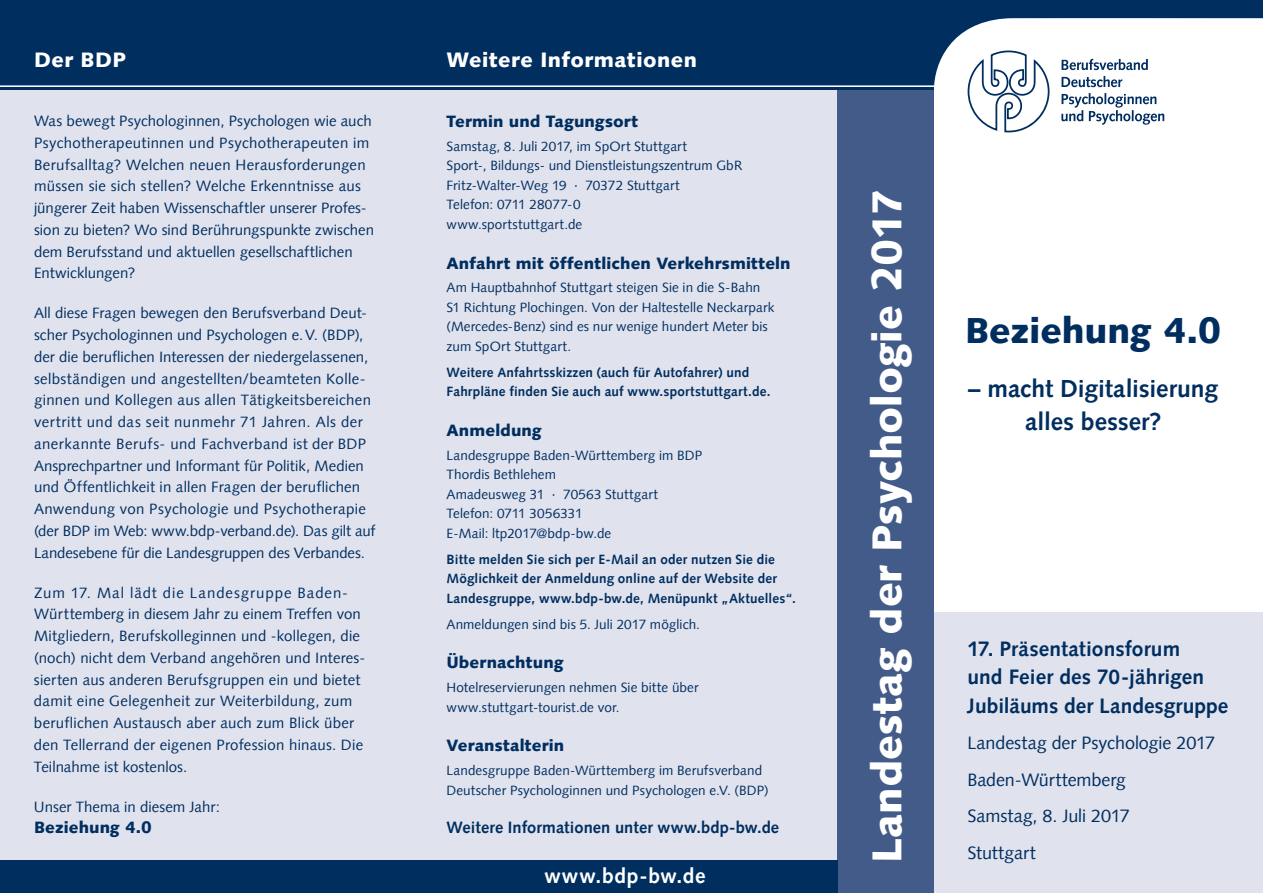
<style>
.page{position:relative;width:1263px;height:893px;background:#fff}
.page>*{position:absolute;margin:0;border:0;box-sizing:border-box;transform-origin:0 0}
.t1{font:900 42px "Syntax LT";color:#fff}
.t2{font:900 36.3px "Syntax LT";color:#002e5f}
.t3{font:700 24.75px/33px "Syntax LT";letter-spacing:-.005em;color:#002e5f;text-align:center}
.t4{font:700 21px/28.5px "Syntax LT";color:#002e5f}
.t5{font:900 21px "Syntax LT";letter-spacing:.025em;color:#fff}
.t6{font:700 21px "Syntax LT";letter-spacing:.035em;color:#fff}
.t7{font:18px/36.5px "Syntax LT";letter-spacing:-.005em;color:#002e5f}
.t8{font:900 16.5px "Syntax LT";letter-spacing:.01em;color:#002e5f}
.t9{font:700 16.5px "Syntax LT";letter-spacing:.005em;color:#002e5f}
.t10{font:15px/21.8px "Syntax LT";letter-spacing:.01em;color:#002e5f}
.t11{font:13.5px/19.5px "Syntax LT";letter-spacing:.005em;color:#002e5f}
.t12{font:700 13.5px/19.5px "Syntax LT";letter-spacing:.01em;color:#002e5f}
</style>
<div class="page">
<div style="left:0;top:88px;width:900px;height:805px;background:#e0e2ee"></div>
<div style="left:903px;top:612px;width:360px;height:281px;background:#e0e2ee"></div>
<div style="left:838px;top:88px;width:96px;height:805px;background:#425b89"></div>
<hr style="left:0;top:88px;width:934px;height:2px;background:#002e5f">
<div style="left:0;top:860px;width:838px;height:33px;background:#002e5f"></div>
<svg style="left:0;top:0;width:1263px;height:85px;fill:#002e5f"></svg>
<svg style="left:1061px;top:76px;width:61px;height:11px"></svg>
<svg style="left:967px;top:51px;width:82px;height:81px"></svg>
<svg style="left:1061px;top:59px;width:87px;height:11px"></svg>
<svg style="left:1061px;top:93px;width:103px;height:32px"></svg>
<h3 class="t5" style="left:34px;top:47px;width:93px">Der BDP</h3>
<h3 class="t5" style="left:446px;top:47px;width:252px">Weitere Informationen</h3>
<p class="t10" style="left:34px;top:110px;width:342px">Was bewegt Psychologinnen, Psychologen wie auch Psychotherapeutinnen und Psychotherapeuten im Berufsalltag? Welchen neuen Herausforderungen müssen sie sich stellen? Welche Erkenntnisse aus jüngerer Zeit haben Wissenschaftler unserer Profes&shy;sion zu bieten? Wo sind Berührungspunkte zwischen dem Berufsstand und aktuellen gesellschaftlichen Entwicklungen?</p>
<p class="t10" style="left:34px;top:302px;width:343px">All diese Fragen bewegen den Berufsverband Deut&shy;scher Psychologinnen und Psychologen e.V. (BDP), der die beruflichen Interessen der niedergelassenen, selbständigen und angestellten/beamteten Kolle&shy;ginnen und Kollegen aus allen Tätigkeitsbereichen vertritt und das seit nunmehr 71 Jahren. Als der anerkannte Berufs- und Fachverband ist der BDP Ansprechpartner und Informant für Politik, Medien und Öffentlichkeit in allen Fragen der beruflichen Anwendung von Psychologie und Psychotherapie (der BDP im Web: www.bdp-verband.de). Das gilt auf Landesebene für die Landesgruppen des Verbandes.</p>
<p class="t10" style="left:34px;top:582px;width:333px">Zum 17. Mal lädt die Landesgruppe Baden-Württemberg in diesem Jahr zu einem Treffen von Mitgliedern, Berufskolleginnen und -kollegen, die (noch) nicht dem Verband angehören und Interes&shy;sierten aus anderen Berufsgruppen ein und bietet damit eine Gelegenheit zur Weiterbildung, zum beruflichen Austausch aber auch zum Blick über den Tellerrand der eigenen Profession hinaus. Die Teilnahme ist kostenlos.</p>
<p class="t10" style="left:34px;top:796px;width:187px">Unser Thema in diesem Jahr:</p>
<p class="t8" style="left:34px;top:818px;width:119px">Beziehung 4.0</p>
<p class="t8" style="left:446px;top:112px;width:193px">Termin und Tagungsort</p>
<p class="t11" style="left:446px;top:137px;width:297px">Samstag, 8. Juli 2017, im SpOrt Stuttgart<br>Sport-, Bildungs- und Dienstleistungszentrum GbR Fritz-Walter-Weg 19 · 70372 Stuttgart<br>Telefon: 0711 28077-0<br>www.sportstuttgart.de</p>
<p class="t8" style="left:446px;top:253px;width:346px">Anfahrt mit öffentlichen Verkehrsmitteln</p>
<p class="t11" style="left:446px;top:278px;width:329px">Am Hauptbahnhof Stuttgart steigen Sie in die S-Bahn S1 Richtung Plochingen. Von der Haltestelle Neckarpark (Mercedes-Benz) sind es nur wenige hundert Meter bis zum SpOrt Stuttgart.</p>
<p class="t12" style="left:446px;top:362px;width:325px">Weitere Anfahrtsskizzen (auch für Autofahrer) und<br>Fahrpläne finden Sie auch auf www.sportstuttgart.de.</p>
<p class="t8" style="left:446px;top:421px;width:97px">Anmeldung</p>
<p class="t11" style="left:446px;top:445px;width:257px">Landesgruppe Baden-Württemberg im BDP<br>Thordis Bethlehem<br>Amadeusweg 31 · 70563 Stuttgart<br>Telefon: 0711 3056331<br>E-Mail: ltp2017@bdp-bw.de</p>
<p class="t12" style="left:446px;top:549px;width:351px">Bitte melden Sie sich per E-Mail an oder nutzen Sie die<br>Möglichkeit der Anmeldung online auf der Website der<br>Landesgruppe, www.bdp-bw.de, Menüpunkt „Aktuelles“.</p>
<p class="t11" style="left:446px;top:614px;width:255px">Anmeldungen sind bis 5. Juli 2017 möglich.</p>
<p class="t8" style="left:446px;top:653px;width:118px">Übernachtung</p>
<p class="t11" style="left:446px;top:678px;width:254px">Hotelreservierungen nehmen Sie bitte über www.stuttgart-tourist.de vor.</p>
<p class="t8" style="left:446px;top:736px;width:119px">Veranstalterin</p>
<p class="t11" style="left:446px;top:761px;width:324px">Landesgruppe Baden-Württemberg im Berufsverband<br>Deutscher Psychologinnen und Psychologen e.V. (BDP)</p>
<p class="t9" style="left:446px;top:818px;width:334px">Weitere Informationen unter www.bdp-bw.de</p>
<h3 class="t6" style="left:544px;top:864px;width:163px">www.bdp-bw.de</h3>
<h1 class="t1" style="left:862px;top:863px;width:675px;rotate:-90deg">Landestag der Psychologie 2017</h1>
<h2 class="t2" style="left:965px;top:309px;width:258px">Beziehung 4.0</h2>
<h3 class="t3" style="left:968px;top:372px;width:251px">– macht Digitalisierung alles besser?</h3>
<h3 class="t4" style="left:967px;top:635px;width:262px">17. Präsentationsforum<br>und Feier des 70-jährigen<br>Jubiläums der Landesgruppe</h3>
<p class="t7" style="left:967px;top:725px;width:249px">Landestag der Psychologie 2017<br>Baden-Württemberg<br>Samstag, 8. Juli 2017<br>Stuttgart</p>
</div>
